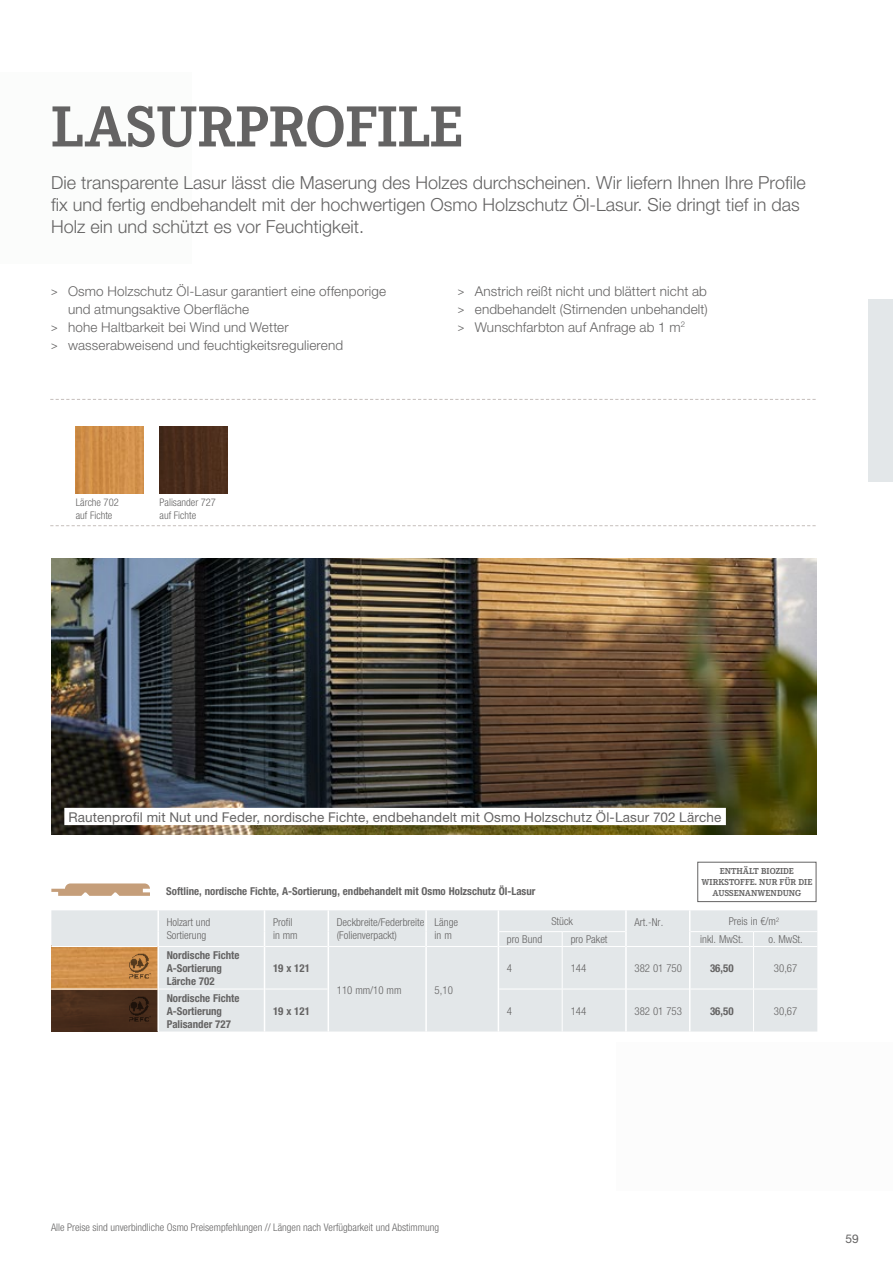
<style>
.page{position:relative;width:893px;height:1263px;background:#fff}
.page>*{position:absolute;margin:0;border:0;box-sizing:border-box;transform-origin:0 0}
.t1{font:700 60px "Corporate E Pro";color:#646363}
.t2{font:300 18px/21.6px "Helvetica Neue";color:#646363}
.t3{font:300 13.5px/18px "Helvetica Neue";letter-spacing:.01em;color:#646363;text-align:justify}
.t4{font:13.5px "Helvetica Neue";letter-spacing:.01em;color:#646363}
.t5{font:12px "Helvetica Neue";color:#646363}
.t6{font:300 condensed 10.8px/13px "Helvetica Neue";color:#646363}
.t7{font:700 condensed 10.8px/13px "Helvetica Neue";color:#646363}
.t8{font:300 condensed 10.5px/12.8px "Helvetica Neue";color:#646363}
.t9{font:700 9px/10.8px "Corporate E Pro";color:#646363;text-align:center}
.s1{font-weight:400;font-size:10.8px}
</style>
<div class="page">
<div style="left:0;top:72px;width:191px;height:192px;background:#fbfcfb"></div>
<div style="left:869px;top:299px;width:24px;height:183px;background:#e3e7e9"></div>
<svg style="left:51px;top:910px;width:766px;height:121px;background:#dbdbd9"></svg>
<hr style="left:499px;top:931px;width:63px;height:1px;background:#fff">
<hr style="left:562px;top:931px;width:63px;height:1px;background:#fff">
<svg style="left:562px;top:932px;width:1px;height:14px"></svg>
<hr style="left:690px;top:931px;width:63px;height:1px;background:#fff">
<hr style="left:753px;top:931px;width:64px;height:1px;background:#fff">
<svg style="left:753px;top:932px;width:1px;height:14px"></svg>
<hr style="left:51px;top:946px;width:106px;height:1px;background:#fff">
<hr style="left:159px;top:946px;width:105px;height:1px;background:#fff">
<hr style="left:265px;top:946px;width:63px;height:1px;background:#fff">
<hr style="left:329px;top:946px;width:96px;height:1px;background:#fff">
<hr style="left:427px;top:946px;width:71px;height:1px;background:#fff">
<hr style="left:499px;top:946px;width:63px;height:1px;background:#fff">
<hr style="left:562px;top:946px;width:63px;height:1px;background:#fff">
<hr style="left:562px;top:947px;width:1px;height:42px;background:#fff">
<hr style="left:627px;top:946px;width:62px;height:1px;background:#fff">
<hr style="left:690px;top:946px;width:63px;height:1px;background:#fff">
<hr style="left:753px;top:946px;width:64px;height:1px;background:#fff">
<hr style="left:753px;top:947px;width:1px;height:42px;background:#fff">
<hr style="left:51px;top:989px;width:106px;height:1px;background:#fff">
<hr style="left:159px;top:989px;width:105px;height:1px;background:#fff">
<hr style="left:265px;top:989px;width:63px;height:1px;background:#fff">
<hr style="left:499px;top:989px;width:63px;height:1px;background:#fff">
<hr style="left:562px;top:989px;width:63px;height:1px;background:#fff">
<hr style="left:562px;top:989px;width:1px;height:42px;background:#fff">
<hr style="left:627px;top:989px;width:62px;height:1px;background:#fff">
<hr style="left:690px;top:989px;width:63px;height:1px;background:#fff">
<hr style="left:753px;top:989px;width:64px;height:1px;background:#fff">
<hr style="left:753px;top:989px;width:1px;height:42px;background:#fff">
<hr style="left:157px;top:910px;width:2px;height:22px;background:#fff">
<svg style="left:157px;top:932px;width:2px;height:14px"></svg>
<hr style="left:157px;top:946px;width:2px;height:43px;background:#fff">
<hr style="left:157px;top:989px;width:2px;height:42px;background:#fff">
<svg style="left:264px;top:910px;width:1px;height:36px"></svg>
<hr style="left:264px;top:946px;width:1px;height:43px;background:#fff">
<hr style="left:264px;top:989px;width:1px;height:42px;background:#fff">
<svg style="left:328px;top:910px;width:1px;height:36px"></svg>
<hr style="left:328px;top:946px;width:1px;height:43px;background:#fff">
<hr style="left:328px;top:989px;width:1px;height:42px;background:#fff">
<hr style="left:425px;top:910px;width:2px;height:22px;background:#fff">
<svg style="left:425px;top:932px;width:2px;height:14px"></svg>
<hr style="left:425px;top:946px;width:2px;height:43px;background:#fff">
<hr style="left:425px;top:989px;width:2px;height:42px;background:#fff">
<svg style="left:498px;top:910px;width:1px;height:36px"></svg>
<hr style="left:498px;top:946px;width:1px;height:43px;background:#fff">
<hr style="left:498px;top:989px;width:1px;height:42px;background:#fff">
<hr style="left:625px;top:910px;width:2px;height:22px;background:#fff">
<svg style="left:625px;top:932px;width:2px;height:14px"></svg>
<hr style="left:625px;top:946px;width:2px;height:43px;background:#fff">
<hr style="left:625px;top:989px;width:2px;height:42px;background:#fff">
<svg style="left:689px;top:910px;width:1px;height:36px"></svg>
<hr style="left:689px;top:946px;width:1px;height:43px;background:#fff">
<hr style="left:689px;top:989px;width:1px;height:42px;background:#fff">
<svg style="left:51px;top:883px;width:99px;height:13px"></svg>
<img style="left:127px;top:953px;width:24px;height:25px">
<img style="left:127px;top:997px;width:24px;height:24px">
<img style="left:52px;top:558px;width:764px;height:276px">
<div style="left:697px;top:862px;width:119px;height:40px;border:1px solid #646363"></div>
<img style="left:76px;top:426px;width:67px;height:68px">
<img style="left:160px;top:426px;width:67px;height:68px">
<svg style="left:50px;top:399px;width:766px;height:1px"></svg>
<svg style="left:50px;top:525px;width:766px;height:1px"></svg>
<div style="left:64px;top:808px;width:662px;height:17px;background:#fff"></div>
<h1 class="t1" style="left:51px;top:84px;width:413px">LASURPROFILE</h1>
<p class="t2" style="left:51px;top:172px;width:756px">Die transparente Lasur lässt die Maserung des Holzes durchscheinen. Wir liefern Ihnen Ihre Profile fix und fertig endbehandelt mit der hochwertigen Osmo Holzschutz Öl-Lasur. Sie dringt tief in das<br>Holz ein und schützt es vor Feuchtigkeit.</p>
<p class="t3" style="left:51px;top:281px;width:337px"><span class="s1">&gt;</span> Osmo Holzschutz Öl-Lasur garantiert eine offenporige</p>
<p class="t3" style="left:68px;top:299px;width:183px">und atmungsaktive Oberfläche</p>
<p class="t3" style="left:51px;top:317px;width:239px"><span class="s1">&gt;</span> hohe Haltbarkeit bei Wind und Wetter</p>
<p class="t3" style="left:51px;top:335px;width:294px"><span class="s1">&gt;</span> wasserabweisend und feuchtigkeitsregulierend</p>
<p class="t8" style="left:76px;top:496px;width:44px">Lärche 702 auf Fichte</p>
<p class="t8" style="left:160px;top:496px;width:58px">Palisander 727 auf Fichte</p>
<p class="t3" style="left:458px;top:281px;width:251px"><span class="s1">&gt;</span> Anstrich reißt nicht und blättert nicht ab <span class="s1">&gt;</span> endbehandelt (Stirnenden unbehandelt) <span class="s1">&gt;</span> Wunschfarbton auf Anfrage ab 1 m<sup>2</sup></p>
<p class="t4" style="left:69px;top:809px;width:654px">Rautenprofil mit Nut und Feder, nordische Fichte, endbehandelt mit Osmo Holzschutz Öl-Lasur 702 Lärche</p>
<p class="t7" style="left:166px;top:885px;width:371px">Softline, nordische Fichte, A-Sortierung, endbehandelt mit Osmo Holzschutz Öl-Lasur</p>
<p class="t9" style="left:701px;top:865px;width:112px">ENTHÄLT BIOZIDE<br>WIRKSTOFFE. NUR FÜR DIE<br>AUSSENANWENDUNG</p>
<p class="t6" style="left:167px;top:916px;width:45px">Holzart und<br>Sortierung</p>
<p class="t6" style="left:273px;top:916px;width:26px">Profil in mm</p>
<p class="t6" style="left:337px;top:916px;width:89px">Deckbreite/Federbreite (Folienverpackt)</p>
<p class="t6" style="left:435px;top:916px;width:25px">Länge in m</p>
<p class="t6" style="left:551px;top:915px;width:23px">Stück</p>
<p class="t6" style="left:634px;top:916px;width:30px">Art.-Nr.</p>
<p class="t6" style="left:729px;top:915px;width:52px">Preis in €/m<sup>2</sup></p>
<p class="t6" style="left:507px;top:933px;width:37px">pro Bund</p>
<p class="t6" style="left:571px;top:933px;width:38px">pro Paket</p>
<p class="t6" style="left:700px;top:933px;width:45px">inkl. MwSt.</p>
<p class="t6" style="left:768px;top:933px;width:36px">o. MwSt.</p>
<p class="t7" style="left:167px;top:948px;width:74px">Nordische Fichte<br>A-Sortierung<br>Lärche 702</p>
<p class="t7" style="left:167px;top:991px;width:74px">Nordische Fichte<br>A-Sortierung<br>Palisander 727</p>
<p class="t7" style="left:273px;top:961px;width:38px">19 x 121</p>
<p class="t6" style="left:337px;top:983px;width:66px">110 mm/10 mm</p>
<p class="t6" style="left:435px;top:983px;width:20px">5,10</p>
<p class="t6" style="left:507px;top:962px;width:7px">4</p>
<p class="t6" style="left:571px;top:962px;width:17px">144</p>
<p class="t6" style="left:634px;top:962px;width:49px">382 01 750</p>
<p class="t7" style="left:710px;top:961px;width:25px">36,50</p>
<p class="t6" style="left:774px;top:962px;width:25px">30,67</p>
<p class="t7" style="left:273px;top:1004px;width:38px">19 x 121</p>
<p class="t6" style="left:507px;top:1004px;width:7px">4</p>
<p class="t6" style="left:571px;top:1004px;width:17px">144</p>
<p class="t6" style="left:634px;top:1004px;width:49px">382 01 753</p>
<p class="t7" style="left:710px;top:1004px;width:25px">36,50</p>
<p class="t6" style="left:774px;top:1004px;width:25px">30,67</p>
<p class="t8" style="left:51px;top:1221px;width:389px">Alle Preise sind unverbindliche Osmo Preisempfehlungen // Längen nach Verfügbarkeit und Abstimmung</p>
<p class="t5" style="left:846px;top:1231px;width:15px">59</p>
</div>
